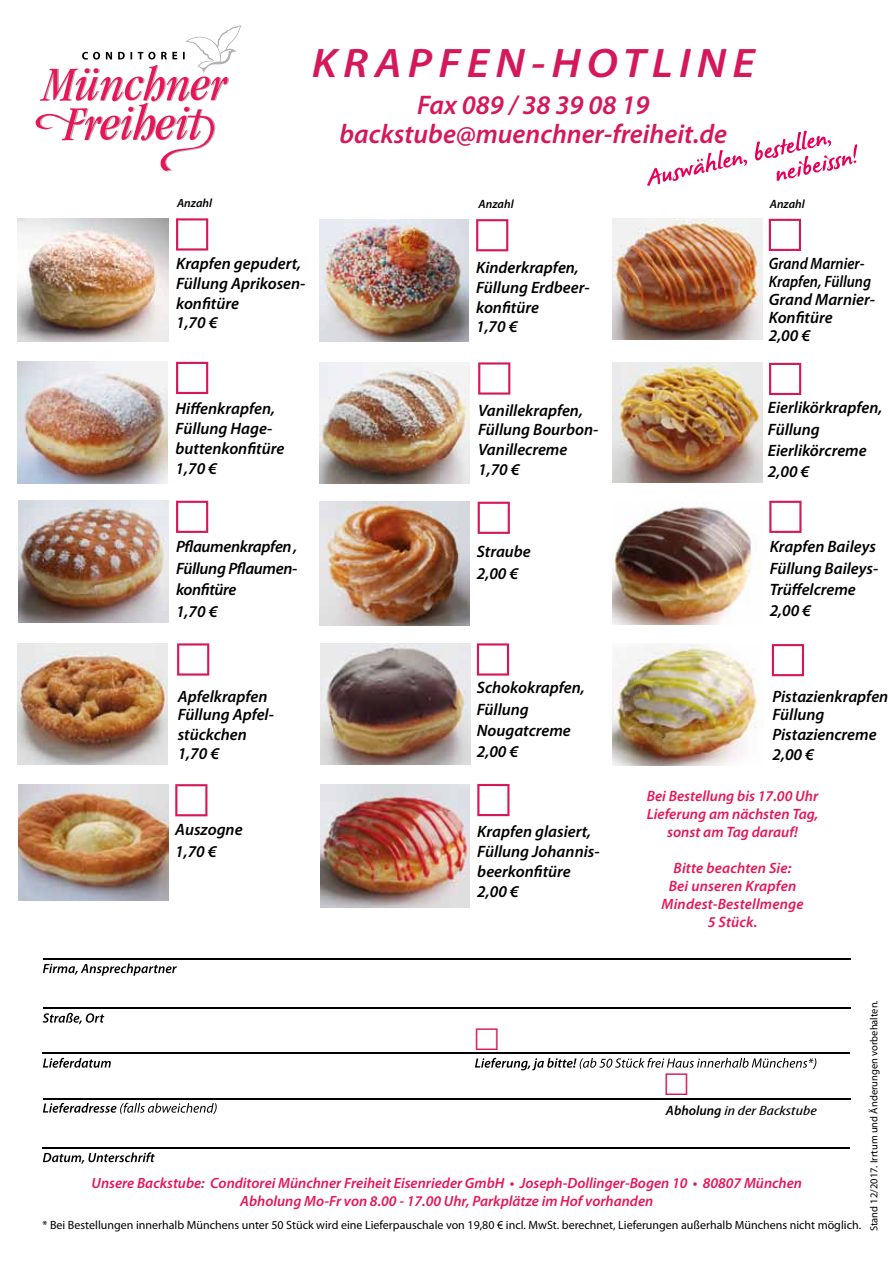
<style>
.page{position:relative;width:893px;height:1263px;background:#fff}
.page>*{position:absolute;margin:0;border:0;box-sizing:border-box;transform-origin:0 0}
.t1{font:italic 600 41.4px "Myriad Pro";letter-spacing:.14em;color:#d5185b;scale:1.09 1}
.t2{font:italic 600 27px/28.5px "Myriad Pro";color:#d5185b;text-align:center}
.t3{font:italic 600 16.5px/19.8px "Myriad Pro";color:#000}
.t4{font:italic 600 16.5px/18px "Myriad Pro";color:#000;scale:.9 1}
.t5{font:italic 600 16.5px/21.5px "Myriad Pro";letter-spacing:-.02em;color:#000}
.t6{font:italic 600 15px/18px "Myriad Pro";letter-spacing:.005em;color:#e61658;text-align:center}
.t7{font:italic 600 14.85px/17.9px "Myriad Pro";color:#e61658;text-align:center}
.t8{font:italic condensed 13.5px "Myriad Pro";color:#000;scale:1.4 1}
.t9{font:12px "Myriad Pro";color:#000}
.t10{font:italic 600 12px "Myriad Pro";color:#000}
.t11{font:10.5px "Myriad Pro";color:#000}
.s1{font-weight:600;font-stretch:normal}
</style>
<div class="page">
<svg style="left:176px;top:218px;width:32px;height:33px"></svg>
<svg style="left:477px;top:784px;width:32px;height:32px"></svg>
<svg style="left:476px;top:219px;width:32px;height:32px"></svg>
<svg style="left:478px;top:362px;width:32px;height:33px"></svg>
<svg style="left:477px;top:643px;width:32px;height:33px"></svg>
<svg style="left:769px;top:219px;width:32px;height:32px"></svg>
<svg style="left:176px;top:362px;width:32px;height:32px"></svg>
<svg style="left:769px;top:363px;width:32px;height:32px"></svg>
<svg style="left:176px;top:501px;width:32px;height:32px"></svg>
<svg style="left:177px;top:643px;width:32px;height:33px"></svg>
<svg style="left:769px;top:501px;width:32px;height:32px"></svg>
<svg style="left:175px;top:784px;width:32px;height:32px"></svg>
<svg style="left:478px;top:502px;width:32px;height:32px"></svg>
<img style="left:18px;top:219px;width:150px;height:122px">
<img style="left:320px;top:219px;width:149px;height:123px">
<img style="left:18px;top:784px;width:151px;height:116px">
<img style="left:18px;top:362px;width:150px;height:121px">
<img style="left:320px;top:784px;width:150px;height:124px">
<svg style="left:43px;top:1152px;width:112px;height:12px"></svg>
<svg style="left:43px;top:1103px;width:174px;height:11px"></svg>
<svg style="left:43px;top:1013px;width:61px;height:11px"></svg>
<svg style="left:43px;top:963px;width:134px;height:13px"></svg>
<svg style="left:647px;top:131px;width:210px;height:55px"></svg>
<hr style="left:43px;top:958px;width:807px;height:1px;background:#000">
<hr style="left:43px;top:1008px;width:807px;height:1px;background:#000">
<hr style="left:42px;top:1053px;width:808px;height:1px;background:#000">
<hr style="left:43px;top:1098px;width:807px;height:1px;background:#000">
<hr style="left:42px;top:1148px;width:808px;height:1px;background:#000">
<img style="left:18px;top:501px;width:150px;height:122px">
<img style="left:320px;top:502px;width:150px;height:123px">
<img style="left:17px;top:643px;width:151px;height:121px">
<img style="left:319px;top:363px;width:151px;height:120px">
<img style="left:612px;top:219px;width:151px;height:120px">
<img style="left:612px;top:362px;width:151px;height:121px">
<img style="left:320px;top:643px;width:150px;height:121px">
<svg style="left:35px;top:25px;width:206px;height:147px"></svg>
<img style="left:612px;top:506px;width:151px;height:119px">
<img style="left:612px;top:644px;width:151px;height:121px">
<svg style="left:772px;top:644px;width:32px;height:32px"></svg>
<svg style="left:43px;top:1058px;width:773px;height:13px"></svg>
<h1 class="t1" style="left:312px;top:36px;width:408px">KRAPFEN-HOTLINE</h1>
<h2 class="t2" style="left:340px;top:90px;width:389px">Fax 089 / 38 39 08 19 backstube@muenchner-freiheit.de</h2>
<p class="t10" style="left:177px;top:196px;width:37px">Anzahl</p>
<p class="t10" style="left:479px;top:196px;width:37px">Anzahl</p>
<p class="t10" style="left:770px;top:196px;width:37px">Anzahl</p>
<p class="t3" style="left:176px;top:253px;width:131px">Krapfen gepudert,<br>Füllung Aprikosen&shy;konfitüre<br>1,70 €</p>
<p class="t3" style="left:176px;top:398px;width:110px">Hiffenkrapfen,<br>Füllung Hage&shy;buttenkonfitüre<br>1,70 €</p>
<p class="t5" style="left:176px;top:536px;width:123px">Pflaumenkrapfen ,<br>Füllung Pflaumen&shy;konfitüre<br>1,70 €</p>
<p class="t3" style="left:178px;top:687px;width:98px;line-height:18px">Apfelkrapfen<br>Füllung Apfel-</p>
<p class="t3" style="left:178px;top:724px;width:71px">stückchen<br>1,70 €</p>
<p class="t3" style="left:175px;top:819px;width:69px;line-height:21.5px">Auszogne<br>1,70 €</p>
<p class="t3" style="left:476px;top:257px;width:115px">Kinderkrapfen,<br>Füllung Erdbeer&shy;konfitüre<br>1,70 €</p>
<p class="t3" style="left:478px;top:400px;width:122px">Vanillekrapfen,<br>Füllung Bourbon-<br>Vanillecreme<br>1,70 €</p>
<p class="t3" style="left:477px;top:540px;width:55px;line-height:21.5px">Straube<br>2,00 €</p>
<p class="t3" style="left:477px;top:676px;width:109px;line-height:21.5px">Schokokrapfen,<br>Füllung<br>Nougatcreme<br>2,00 €</p>
<p class="t3" style="left:477px;top:821px;width:124px">Krapfen glasiert,<br>Füllung Johannis&shy;beerkonfitüre<br>2,00 €</p>
<p class="t4" style="left:769px;top:254px;width:119px">Grand Marnier-<br>Krapfen, Füllung<br>Grand Marnier-<br>Konfitüre<br>2,00 €</p>
<p class="t3" style="left:768px;top:396px;width:116px;line-height:21.5px">Eierlikörkrapfen,<br>Füllung<br>Eierlikörcreme<br>2,00 €</p>
<p class="t3" style="left:770px;top:535px;width:110px;line-height:21.5px">Krapfen Baileys<br>Füllung Baileys-<br>Trüffelcreme<br>2,00 €</p>
<p class="t3" style="left:772px;top:687px;width:117px;line-height:18px">Pistazienkrapfen<br>Füllung</p>
<p class="t3" style="left:772px;top:724px;width:106px">Pistaziencreme<br>2,00 €</p>
<p class="t6" style="left:647px;top:787px;width:173px">Bei Bestellung bis 17.00 Uhr<br>Lieferung am nächsten Tag, sonst am Tag darauf!</p>
<p class="t6" style="left:661px;top:859px;width:144px">Bitte beachten Sie:<br>Bei unseren Krapfen<br>Mindest-Bestellmenge<br>5 Stück.</p>
<p class="t8" style="left:666px;top:1103px;width:109px"><span class="s1">Abholung</span> in der Backstube</p>
<p class="t7" style="left:92px;top:1174px;width:712px">Unsere Backstube: Conditorei Münchner Freiheit Eisenrieder GmbH • Joseph-Dollinger-Bogen 10 • 80807 München<br>Abholung Mo-Fr von 8.00 - 17.00 Uhr, Parkplätze im Hof vorhanden</p>
<p class="t9" style="left:43px;top:1218px;width:820px">* Bei Bestellungen innerhalb Münchens unter 50 Stück wird eine Lieferpauschale von 19,80 € incl. MwSt. berechnet, Lieferungen außerhalb Münchens nicht möglich.</p>
<p class="t11" style="left:867px;top:1231px;width:232px;rotate:-90deg">Stand 12/2017. Irrtum und Änderungen vorbehalten.</p>
</div>
